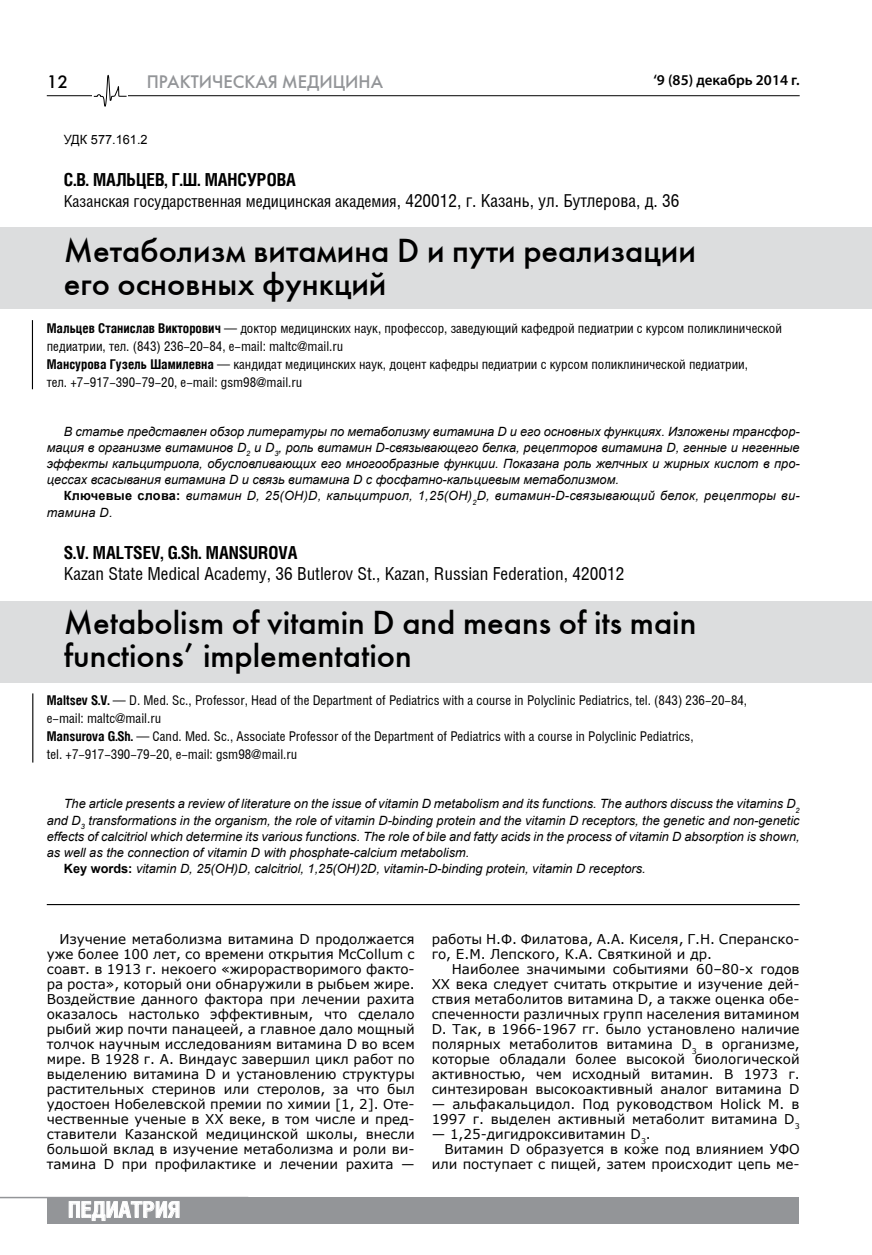
<style>
.page{position:relative;width:872px;height:1255px;background:#fff}
.page>*{position:absolute;margin:0;border:0;box-sizing:border-box;transform-origin:0 0}
.t1{font:33px/33px "Futuris C";color:#000}
.t2{font:700 21.75px "Helios Cond";color:#fff;scale:1.05 1}
.t3{font:18px "Helios Cond";color:#000}
.t4{font:700 18px "Helios Cond";color:#000}
.t5{font:18px "Futuris C";color:#939598}
.t6{font:18px "Futuris C";color:#000}
.t7{font:16.5px "Helios Cond";color:#000}
.t8{font:600 15px "Myriad Pro";color:#000}
.t9{font:13.5px/15px "Verdana";color:#000}
.t10{font:13.5px/18px "Helios Cond";color:#000}
.t11{font:italic 12.75px/16.2px "Arial";color:#000;text-align:justify}
.t12{font:italic 12.75px/16.2px "Arial";letter-spacing:.02em;color:#000}
.t13{font:12.75px "Arial";color:#000}
.s1{font-size:18px}
.s2{font-weight:700}
.s3{font-weight:700;font-style:normal}
</style>
<div class="page">
<hr style="left:47px;top:95px;width:752px;height:1px;background:#000">
<div style="left:47px;top:1196px;width:751px;height:27px;background:#939598"></div>
<svg style="left:69px;top:1201px;width:110px;height:19px"></svg>
<hr style="left:0;top:1196px;width:248px;height:2px;background:#939598">
<div style="left:93px;top:74px;width:35px;height:33px;background:#fff"></div>
<svg style="left:93px;top:74px;width:34px;height:33px"></svg>
<div style="left:0;top:227px;width:872px;height:82px;background:#dcddde"></div>
<div style="left:0;top:601px;width:872px;height:81px;background:#dcddde"></div>
<hr style="left:47px;top:904px;width:752px;height:1px;background:#000">
<hr style="left:32px;top:320px;width:1px;height:69px;background:#000">
<hr style="left:32px;top:693px;width:1px;height:69px;background:#000">
<h3 class="t6" style="left:47px;top:71px;width:23px">12</h3>
<h3 class="t5" style="left:147px;top:71px;width:238px">ПРАКТИЧЕСКАЯ МЕДИЦИНА</h3>
<p class="t8" style="left:653px;top:71px;width:148px">‘9 (85) декабрь 2014 г.</p>
<p class="t13" style="left:64px;top:131px;width:85px">УДК 577.161.2</p>
<h3 class="t4" style="left:64px;top:169px;width:233px">С.В. МАЛ ЬЦЕВ, Г.Ш. МАНСУРОВА</h3>
<p class="t7" style="left:64px;top:192px;width:617px">Казанская государственная медицинская академия<span class="s1">, 420012, г. Казань, ул. Бутлерова, д. 36</span></p>
<h1 class="t1" style="left:64px;top:234px;width:633px">Метаболизм витамина D и пути реализации его основных функций</h1>
<p class="t10" style="left:47px;top:319px;width:736px"><span class="s2">Мальцев Станислав Викторович</span> — доктор медицинских наук, профессор, заведующий кафедрой педиатрии с курсом поликлинической педиатрии, тел. (843) 236-20-84, e-mail: maltc@mail.ru<br><span class="s2">Мансурова Гузель Шамилевна</span> — кандидат медицинских наук, доцент кафедры педиатрии с курсом поликлинической педиатрии,<br>тел. +7-917-390-79-20, e-mail: gsm98@mail.ru</p>
<p class="t11" style="left:47px;top:423px;width:754px;text-indent:17px">В статье представлен обзор литературы по метаболизму витамина D и его основных функциях. Изложены трансфор&shy;мация в организме витаминов D<sub>2</sub> и D<sub>3</sub>, роль витамин D-связывающего белка, рецепторов витамина D, генные и негенные эффекты кальцитриола, обусловливающих его многообразные функции. Показана роль желчных и жирных кислот в про&shy;цессах всасывания витамина D и связь витамина D с фосфатно-кальциевым метаболизмом.</p>
<p class="t12" style="left:47px;top:488px;width:754px;text-indent:17px"><span class="s3">Ключевые слова:</span> витамин D, 25(ОН)D, кальцитриол, 1,25(OH)<sub>2</sub>D, витамин-D-связывающий белок, рецепторы ви&shy;тамина D.</p>
<h3 class="t4" style="left:64px;top:541px;width:235px">S.V. MALTSEV, G.Sh. MANSUROVA</h3>
<h3 class="t3" style="left:64px;top:563px;width:562px">Kazan State Medical Academy, 36 Butlerov St., Kazan, Russian Federation, 420012</h3>
<h1 class="t1" style="left:64px;top:606px;width:634px">Metabolism of vitamin D and means of its main functions’ implementation</h1>
<p class="t10" style="left:47px;top:691px;width:702px"><span class="s2">Maltsev S.V.</span> — D. Med. Sc., Professor, Head of the Department of Pediatrics with a course in Polyclinic Pediatrics, tel. (843) 236-20-84, e-mail: maltc@mail.ru<br><span class="s2">Mansurova G.Sh.</span> — Cand. Med. Sc., Associate Professor of the Department of Pediatrics with a course in Polyclinic Pediatrics,<br>tel. +7-917-390-79-20, e-mail: gsm98@mail.ru</p>
<p class="t11" style="left:64px;top:796px;width:737px">The article presents a review of literature on the issue of vitamin D metabolism and its functions. The authors discuss the vitamins D<sub>2</sub></p>
<p class="t11" style="left:47px;top:812px;width:754px">and D<sub>3</sub> transformations in the organism, the role of vitamin D-binding protein and the vitamin D receptors, the genetic and non-genetic</p>
<p class="t11" style="left:47px;top:828px;width:754px">effects of calcitriol which determine its various functions. The role of bile and fatty acids in the process of vitamin D absorption is shown,</p>
<p class="t11" style="left:47px;top:844px;width:424px">as well as the connection of vitamin D with phosphate-calcium metabolism.</p>
<p class="t11" style="left:64px;top:860px;width:583px"><span class="s3">Key words:</span> vitamin D, 25(ОН)D, calcitriol, 1,25(OH)2D, vitamin-D-binding protein, vitamin D receptors.</p>
<p class="t9" style="left:47px;top:931px;width:369px;text-indent:13px">Изучение метаболизма витамина D продолжается уже более 100 лет, со времени открытия McCollum с соавт. в 1913 г. некоего «жирорастворимого факто&shy;ра роста», который они обнаружили в рыбьем жире.<br>Воздействие данного фактора при лечении рахита оказалось настолько эффективным, что сделало рыбий жир почти панацеей, а главное дало мощный толчок научным исследованиям витамина D во всем мире. В 1928 г. А. Виндаус завершил цикл работ по выделению витамина D и установлению структуры растительных стеринов или стеролов, за что был удостоен Нобелевской премии по химии [1, 2]. Оте&shy;чественные ученые в ХХ веке, в том числе и пред&shy;ставители Казанской медицинской школы, внесли большой вклад в изучение метаболизма и роли ви&shy;тамина D при профилактике и лечении рахита —</p>
<p class="t9" style="left:432px;top:931px;width:369px">работы Н.Ф. Филатова, А.А. Киселя, Г.Н. Сперанско&shy;го, Е.М. Лепского, К.А. Святкиной и др.</p>
<p class="t9" style="left:432px;top:961px;width:369px;text-align:justify;text-indent:20px">Наиболее значимыми событиями 60–80-х годов XX века следует считать открытие и изучение дей&shy;ствия метаболитов витамина D, а также оценка обе&shy;спеченности различных групп населения витамином D. Так, в 1966-1967 гг. было установлено наличие полярных метаболитов витамина D<sub>3</sub> в организме, которые обладали более высокой биологической активностью, чем исходный витамин. В 1973 г. синтезирован высокоактивный аналог витамина D</p>
<p class="t9" style="left:432px;top:1096px;width:369px">— альфакальцидол. Под руководством Holick M. в<br>1997 г. выделен активный метаболит витамина D<sub>3</sub></p>
<p class="t9" style="left:432px;top:1126px;width:221px">— 1,25-дигидроксивитамин D<sub>3</sub>.</p>
<p class="t9" style="left:444px;top:1141px;width:357px">Витамин D образуется в коже под влиянием УФО</p>
<p class="t9" style="left:432px;top:1156px;width:369px">или поступает с пищей, затем происходит цепь ме-</p>
<h2 class="t2" style="left:68px;top:1196px;width:108px">Педиатрия</h2>
</div>
